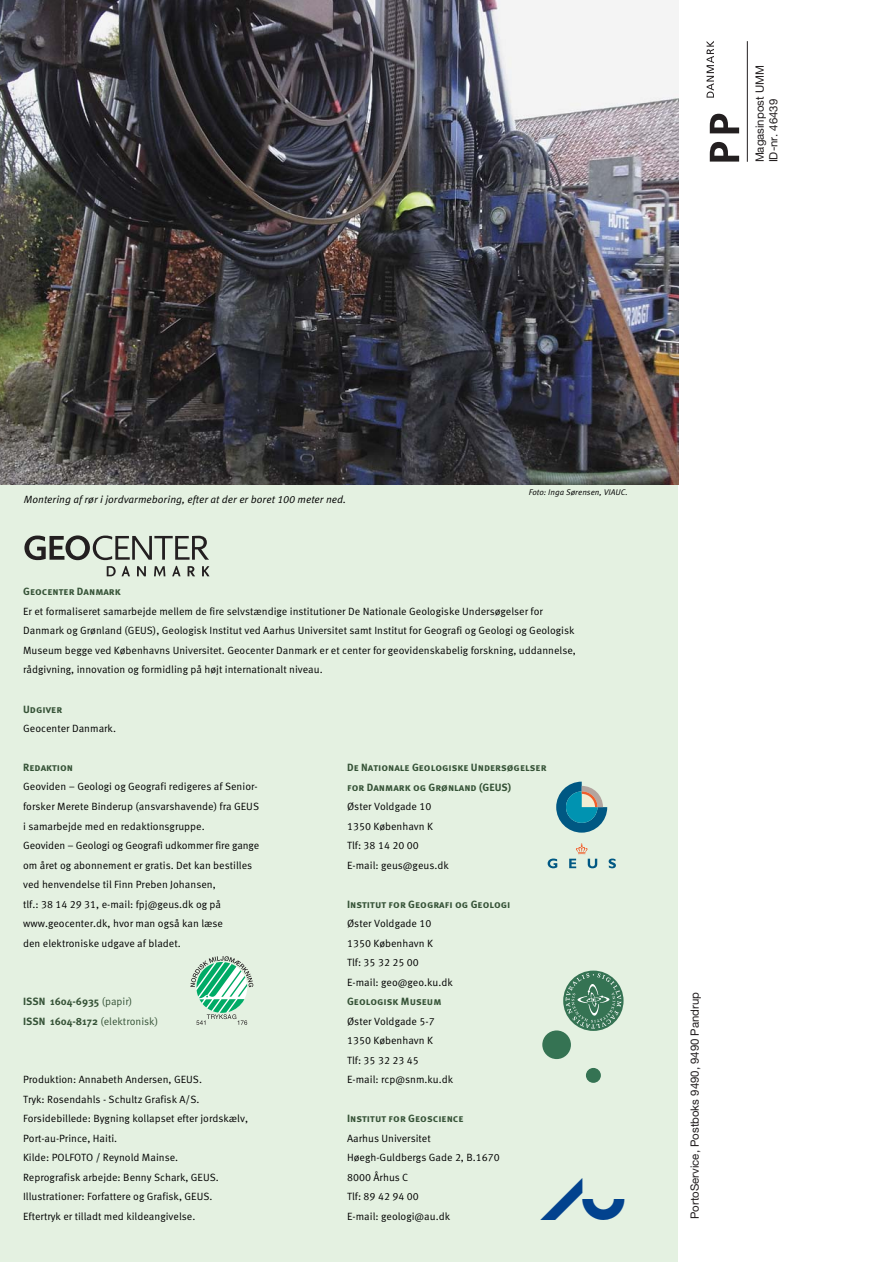
<style>
.page{position:relative;width:894px;height:1264px;background:#fff}
.page>*{position:absolute;margin:0;border:0;box-sizing:border-box;transform-origin:0 0}
.t1{font:42px "AU Peto";color:#02428e}
.t2{font:11.4px/13.6px "Helvetica Neue";color:#231f20}
.t3{font:10.5px/19.5px "Meta Offc Norm";color:#000}
.t4{font:700 10.5px/19.5px "Meta Sc Offc";color:#365337}
.t5{font:10.5px "Meta Offc Norm Ita";color:#000}
.t6{font:8.25px "Meta Offc Norm Ita";color:#000}
.s1{font-family:"Meta Offc Norm";font-weight:400}
</style>
<div class="page">
<div style="left:0;top:0;width:678px;height:1261px;background:#e4f1e1"></div>
<img style="left:0;top:0;width:677px;height:485px">
<svg style="left:563px;top:970px;width:60px;height:61px"></svg>
<div style="left:542px;top:1030px;width:28px;height:29px;background:#357353;border-radius:50%"></div>
<div style="left:585px;top:1068px;width:15px;height:14px;background:#357353;border-radius:50%"></div>
<svg style="left:565px;top:973px;width:56px;height:55px;background:#609177"></svg>
<svg style="left:547px;top:858px;width:10px;height:10px"></svg>
<svg style="left:608px;top:858px;width:7px;height:10px"></svg>
<svg style="left:569px;top:843px;width:28px;height:25px"></svg>
<svg style="left:556px;top:781px;width:51px;height:51px"></svg>
<svg style="left:190px;top:956px;width:63px;height:68px"></svg>
<svg style="left:107px;top:566px;width:23px;height:10px"></svg>
<svg style="left:137px;top:566px;width:9px;height:10px"></svg>
<svg style="left:154px;top:566px;width:11px;height:10px"></svg>
<svg style="left:172px;top:566px;width:8px;height:10px"></svg>
<svg style="left:187px;top:566px;width:8px;height:10px"></svg>
<svg style="left:202px;top:566px;width:7px;height:10px"></svg>
<svg style="left:24px;top:535px;width:185px;height:25px"></svg>
<svg style="left:706px;top:41px;width:7px;height:57px"></svg>
<hr style="left:746px;top:41px;width:1px;height:121px;background:#231f20">
<svg style="left:709px;top:142px;width:29px;height:20px"></svg>
<svg style="left:709px;top:114px;width:29px;height:19px"></svg>
<p class="t2" style="left:753px;top:162px;width:99px;rotate:-90deg">Magasinpost UMM<br>ID-nr. 46439</p>
<p class="t5" style="left:24px;top:495px;width:324px">Montering af rør i jordvarmeboring, efter at der er boret 100 meter ned.</p>
<p class="t6" style="left:528px;top:489px;width:100px">Foto: Inga Sørensen, VIAUC.</p>
<p class="t4" style="left:23px;top:582px;width:99px">Geocenter Danmark</p>
<p class="t3" style="left:23px;top:602px;width:554px">Er et formaliseret samarbejde mellem de fire selvstændige institutioner De Nationale Geologiske Undersøgelser for Danmark og Grønland (GEUS), Geologisk Institut ved Aarhus Universitet samt Institut for Geografi og Geologi og Geologisk Museum begge ved Københavns Universitet. Geocenter Danmark er et center for geovidenskabelig forskning, uddannelse, rådgivning, innovation og formidling på højt internationalt niveau.</p>
<p class="t4" style="left:23px;top:699px;width:40px">Udgiver</p>
<p class="t3" style="left:23px;top:719px;width:94px">Geocenter Danmark.</p>
<p class="t4" style="left:347px;top:757px;width:201px">De Nationale Geologiske Undersøgelser for Danmark og Grønland (GEUS)</p>
<p class="t3" style="left:347px;top:797px;width:103px">Øster Voldgade 10<br>1350 København K<br>Tlf: 38 14 20 00<br>E-mail: geus@geus.dk</p>
<p class="t4" style="left:347px;top:894px;width:165px">Institut for Geografi og Geologi</p>
<p class="t3" style="left:347px;top:914px;width:107px">Øster Voldgade 10<br>1350 København K<br>Tlf: 35 32 25 00<br>E-mail: geo@geo.ku.dk</p>
<p class="t4" style="left:347px;top:991px;width:96px">Geologisk Museum</p>
<p class="t3" style="left:347px;top:1012px;width:107px">Øster Voldgade 5-7<br>1350 København K<br>Tlf: 35 32 23 45<br>E-mail: rcp@snm.ku.dk</p>
<p class="t4" style="left:347px;top:1108px;width:118px">Institut for Geoscience</p>
<p class="t3" style="left:347px;top:1129px;width:154px">Aarhus Universitet<br>Høegh-Guldbergs Gade 2, B.1670<br>8000 Århus C<br>Tlf: 89 42 94 00<br>E-mail: geologi@au.dk</p>
<p class="t4" style="left:23px;top:757px;width:52px">Redaktion</p>
<p class="t3" style="left:23px;top:778px;width:238px">Geoviden – Geologi og Geografi redigeres af Senior&shy;forsker Merete Binderup (ansvarshavende) fra GEUS i samarbejde med en redaktionsgruppe.<br>Geoviden – Geologi og Geografi udkommer fire gange om året og abonnement er gratis. Det kan bestilles ved henvendelse til Finn Preben Johansen,<br>tlf.: 38 14 29 31, e-mail: fpj@geus.dk og på www.geocenter.dk, hvor man også kan læse<br>den elektroniske udgave af bladet.</p>
<p class="t4" style="left:23px;top:991px;width:136px">ISSN 1604-6935 <span class="s1">(papir)<br></span>ISSN 1604-8172 <span class="s1">(elektronisk)</span></p>
<p class="t3" style="left:23px;top:1070px;width:226px">Produktion: Annabeth Andersen, GEUS.<br>Tryk: Rosendahls - Schultz Grafisk A/S.<br>Forsidebillede: Bygning kollapset efter jordskælv, Port-au-Prince, Haiti.<br>Kilde: POLFOTO / Reynold Mainse.<br>Reprografisk arbejde: Benny Schark, GEUS.<br>Illustrationer: Forfattere og Grafisk, GEUS.<br>Eftertryk er tilladt med kildeangivelse.</p>
<h1 class="t1" style="left:540px;top:1181px;width:85px">AU</h1>
<p class="t2" style="left:689px;top:1219px;width:228px;rotate:-90deg">PortoService, Postboks 9490, 9490 Pandrup</p>
</div>
